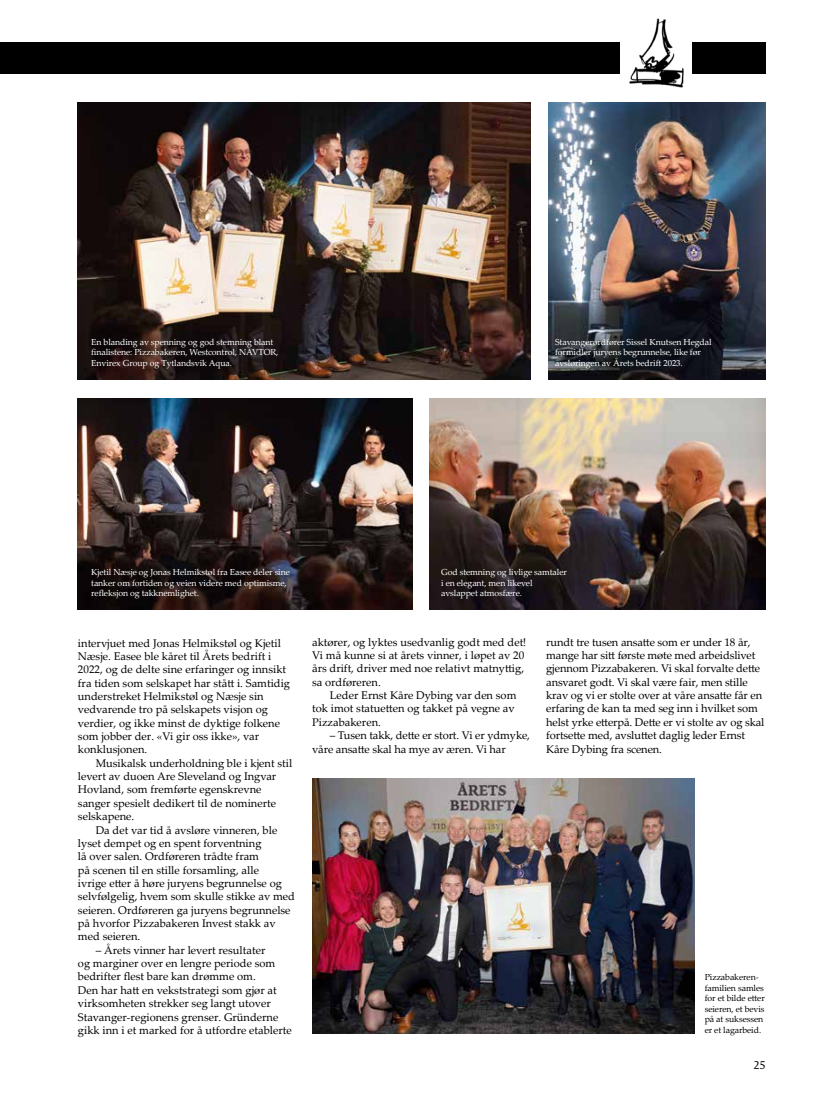
<style>
.page{position:relative;width:815px;height:1099px;background:#fff}
.page>*{position:absolute;margin:0;border:0;box-sizing:border-box;transform-origin:0 0}
.t1{font:11.12px/13.4px "Palatino Linotype";color:#000}
.t2{font:10.62px "Fedra Serif B Std";color:#000}
.t3{font:8.75px/10.5px "Palatino Linotype";letter-spacing:-.01em;color:#fff}
.t4{font:8.75px/10.5px "Palatino Linotype";letter-spacing:-.01em;color:#000}
</style>
<div class="page">
<div style="left:0;top:43px;width:765px;height:31px;background:#000"></div>
<div style="left:621px;top:13px;width:71px;height:81px;background:#fff"></div>
<img style="left:629px;top:19px;width:55px;height:68px">
<img style="left:78px;top:103px;width:452px;height:276px">
<img style="left:78px;top:398px;width:335px;height:211px">
<img style="left:312px;top:778px;width:383px;height:255px">
<img style="left:548px;top:103px;width:217px;height:276px">
<img style="left:430px;top:398px;width:335px;height:211px">
<p class="t3" style="left:91px;top:336px;width:189px">En blanding av spenning og god stemning blant finalistene: Pizzabakeren, Westcontrol, NAVTOR,<br>Envirex Group og Tytlandsvik Aqua.</p>
<p class="t3" style="left:555px;top:336px;width:158px">Stavangerordfører Sissel Knutsen Hegdal formidler juryens begrunnelse, like før avsløringen av Årets bedrift 2023.</p>
<p class="t3" style="left:91px;top:567px;width:200px">Kjetil Næsje og Jonas Helmikstøl fra Easee deler sine tanker om fortiden og veien videre med optimisme, refleksjon og takknemlighet.</p>
<p class="t3" style="left:441px;top:567px;width:127px">God stemning og livlige samtaler i en elegant, men likevel avslappet atmosfære.</p>
<p class="t1" style="left:78px;top:635px;width:214px">intervjuet med Jonas Helmikstøl og Kjetil Næsje. Easee ble kåret til Årets bedrift i 2022, og de delte sine erfaringer og innsikt fra tiden som selskapet har stått i. Samtidig understreket Helmikstøl og Næsje sin vedvarende tro på selskapets visjon og verdier, og ikke minst de dyktige folkene som jobber der. «Vi gir oss ikke», var konklusjonen.</p>
<p class="t1" style="left:78px;top:755px;width:216px;text-indent:18px">Musikalsk underholdning ble i kjent stil levert av duoen Are Sleveland og Ingvar Hovland, som fremførte egenskrevne sanger spesielt dedikert til de nominerte selskapene.</p>
<p class="t1" style="left:78px;top:822px;width:219px;text-indent:18px">Da det var tid å avsløre vinneren, ble lyset dempet og en spent forventning<br>lå over salen. Ordføreren trådte fram<br>på scenen til en stille forsamling, alle<br>ivrige etter å høre juryens begrunnelse og selvfølgelig, hvem som skulle stikke av med seieren. Ordføreren ga juryens begrunnelse på hvorfor Pizzabakeren Invest stakk av med seieren.</p>
<p class="t1" style="left:78px;top:942px;width:215px;text-indent:18px">– Årets vinner har levert resultater<br>og marginer over en lengre periode som bedrifter flest bare kan drømme om.<br>Den har hatt en vekststrategi som gjør at virksomheten strekker seg langt utover Stavanger-regionens grenser. Gründerne gikk inn i et marked for å utfordre etablerte</p>
<p class="t1" style="left:312px;top:634px;width:216px">aktører, og lyktes usedvanlig godt med det!<br>Vi må kunne si at årets vinner, i løpet av 20 års drift, driver med noe relativt matnyttig, sa ordføreren.</p>
<p class="t1" style="left:312px;top:688px;width:206px;text-indent:18px">Leder Ernst Kåre Dybing var den som tok imot statuetten og takket på vegne av<br>Pizzabakeren.</p>
<p class="t1" style="left:312px;top:728px;width:219px;text-indent:18px">– Tusen takk, dette er stort. Vi er ydmyke, våre ansatte skal ha mye av æren. Vi har</p>
<p class="t1" style="left:546px;top:634px;width:220px">rundt tre tusen ansatte som er under 18 år, mange har sitt første møte med arbeidslivet gjennom Pizzabakeren. Vi skal forvalte dette ansvaret godt. Vi skal være fair, men stille krav og vi er stolte over at våre ansatte får en erfaring de kan ta med seg inn i hvilket som helst yrke etterpå. Dette er vi stolte av og skal fortsette med, avsluttet daglig leder Ernst Kåre Dybing fra scenen.</p>
<p class="t4" style="left:705px;top:971px;width:62px">Pizzabakeren&shy;familien samles for et bilde etter seieren, et bevis på at suksessen er et lagarbeid.</p>
<p class="t2" style="left:754px;top:1057px;width:13px">25</p>
</div>
